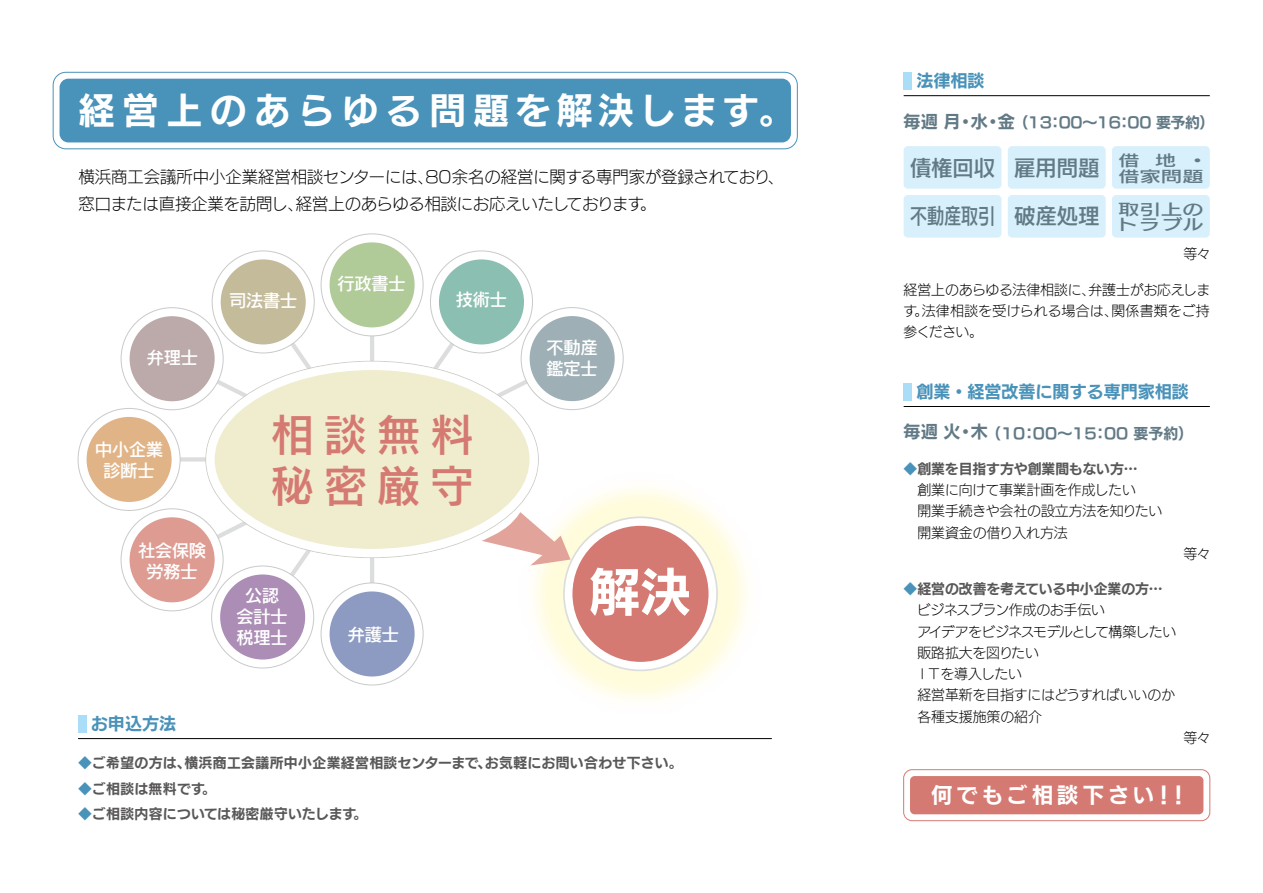
<style>
.page{position:relative;width:1263px;height:893px;background:#fff}
.page>*{position:absolute;margin:0;border:0;box-sizing:border-box;transform-origin:0 0}
.t1{font:51px "New Rodin Pro B";color:#fff}
.t2{font:42.45px/51px "New Rodin Pro DB";letter-spacing:.25em;color:#d57a72}
.t3{font:36.15px "New Rodin Pro B";letter-spacing:.215em;color:#fff}
.t4{font:21.3px "New Rodin Pro DB";color:#627a86}
.t5{font:21.3px "New Rodin Pro B";letter-spacing:.195em;color:#fff}
.t6{font:21.3px "New Rodin Pro DB";color:#627a86;scale:.8 1}
.t7{font:16.95px/21.3px "New Rodin Pro DB";color:#fff;text-align:center}
.t8{font:16.95px "New Rodin Pro B";color:#4992b9}
.t9{font:16.95px "New Rodin Pro B";letter-spacing:.17em;color:#627a86}
.t10{font:16.35px "New Rodin Pro L";color:#000}
.t11{font:16.35px "New Rodin Pro L";letter-spacing:-.02em;color:#000}
.t12{font:14.85px "New Rodin Pro B";letter-spacing:-.015em;color:#627a86}
.t13{font:14.85px "New Rodin Pro DB";letter-spacing:.025em;color:#627a86;scale:1.4 1}
.t14{font:13.8px/21.3px "New Rodin Pro L";color:#000}
.t15{font:13.8px "New Rodin Pro B";letter-spacing:.02em;color:#595757}
.t16{font:13.8px "New Rodin Pro B";color:#595757}
.t17{font:13.8px "New Rodin Pro L";letter-spacing:.03em;color:#000}
.s1{color:#4992b9}
</style>
<div class="page">
<div style="left:903px;top:769px;width:307px;height:52px;border:1px solid #d57a72;border-radius:9px"></div>
<div style="left:910px;top:776px;width:293px;height:38px;background:#d57a72;border-radius:5px"></div>
<svg style="left:257px;top:296px;width:230px;height:327px"></svg>
<div style="left:212px;top:566px;width:102px;height:102px;background:#fff;border-radius:50%"></div>
<div style="left:321px;top:234px;width:102px;height:102px;background:#fff;border-radius:50%"></div>
<div style="left:430px;top:251px;width:102px;height:102px;background:#fff;border-radius:50%"></div>
<div style="left:212px;top:251px;width:102px;height:102px;background:#fff;border-radius:50%"></div>
<div style="left:321px;top:583px;width:102px;height:102px;background:#fff;border-radius:50%"></div>
<div style="left:904px;top:146px;width:97px;height:43px;background:#d8effc;border-radius:4px"></div>
<div style="left:1112px;top:146px;width:98px;height:43px;background:#d8effc;border-radius:4px"></div>
<div style="left:1008px;top:146px;width:98px;height:43px;background:#d8effc;border-radius:4px"></div>
<div style="left:904px;top:195px;width:97px;height:43px;background:#d8effc;border-radius:4px"></div>
<div style="left:1112px;top:195px;width:98px;height:43px;background:#d8effc;border-radius:4px"></div>
<div style="left:1008px;top:195px;width:98px;height:43px;background:#d8effc;border-radius:4px"></div>
<div style="left:904px;top:72px;width:8px;height:17px;background:#aaddf8"></div>
<hr style="left:904px;top:95px;width:306px;height:1px;background:#000">
<div style="left:904px;top:383px;width:8px;height:17px;background:#aaddf8"></div>
<hr style="left:904px;top:406px;width:306px;height:1px;background:#000">
<div style="left:78px;top:715px;width:9px;height:17px;background:#aaddf8"></div>
<hr style="left:78px;top:738px;width:694px;height:1px;background:#000">
<svg style="left:53px;top:72px;width:744px;height:77px"></svg>
<div style="left:53px;top:72px;width:745px;height:77px;border:1px solid #4992b9;border-radius:13px"></div>
<div style="left:60px;top:79px;width:731px;height:63px;background:#4992b9;border-radius:9px"></div>
<svg style="left:206px;top:362px;width:332px;height:195px;fill:#f0ecce"></svg>
<div style="left:87px;top:417px;width:85px;height:85px;background:#e1b487;border-radius:50%"></div>
<div style="left:130px;top:517px;width:85px;height:85px;background:#dd9b92;border-radius:50%"></div>
<div style="left:220px;top:574px;width:85px;height:85px;background:#ac8db5;border-radius:50%"></div>
<div style="left:330px;top:242px;width:85px;height:85px;background:#b0ca98;border-radius:50%"></div>
<div style="left:439px;top:259px;width:85px;height:85px;background:#8bbfb1;border-radius:50%"></div>
<div style="left:530px;top:316px;width:85px;height:85px;background:#9eafb6;border-radius:50%"></div>
<img style="left:484px;top:438px;width:288px;height:302px">
<svg style="left:564px;top:517px;width:153px;height:153px"></svg>
<div style="left:572px;top:526px;width:136px;height:136px;background:#d57a72;border-radius:50%"></div>
<div style="left:221px;top:259px;width:85px;height:85px;background:#c4bb9b;border-radius:50%"></div>
<div style="left:130px;top:316px;width:85px;height:85px;background:#bca9a9;border-radius:50%"></div>
<div style="left:330px;top:591px;width:85px;height:85px;background:#8d9bc3;border-radius:50%"></div>
<svg style="left:482px;top:512px;width:88px;height:53px"></svg>
<h3 class="t3" style="left:79px;top:79px;width:718px">経営上のあらゆる問題を解決します。</h3>
<p class="t10" style="left:425px;top:163px;width:360px">80余名の経営に関する専門家が登録されており、</p>
<p class="t10" style="left:79px;top:163px;width:357px">横浜商工会議所中小企業経営相談センターには、</p>
<p class="t10" style="left:79px;top:190px;width:227px">窓口または直接企業を訪問し、</p>
<p class="t11" style="left:296px;top:190px;width:350px">経営上のあらゆる相談にお応えいたしております</p>
<p class="t10" style="left:640px;top:190px;width:18px">。</p>
<p class="t7" style="left:147px;top:346px;width:53px">弁理士</p>
<p class="t7" style="left:95px;top:437px;width:70px">中小企業診断士</p>
<p class="t7" style="left:138px;top:538px;width:70px">社会保険労務士</p>
<p class="t7" style="left:229px;top:288px;width:70px">司法書士</p>
<p class="t7" style="left:337px;top:271px;width:70px">行政書士</p>
<p class="t7" style="left:456px;top:288px;width:53px">技術士</p>
<h2 class="t2" style="left:271px;top:406px;width:203px">相談無料秘密厳守</h2>
<p class="t7" style="left:237px;top:583px;width:53px">公認会計士</p>
<p class="t7" style="left:237px;top:626px;width:53px">税理士</p>
<p class="t7" style="left:348px;top:623px;width:53px">弁護士</p>
<p class="t8" style="left:91px;top:709px;width:87px">お申込方法</p>
<p class="t7" style="left:547px;top:336px;width:53px;text-align:left">不動産鑑定士</p>
<h1 class="t1" style="left:589px;top:548px;width:104px">解決</h1>
<p class="t15" style="left:78px;top:751px;width:114px"><span class="s1">◆</span>ご希望の方は、</p>
<p class="t15" style="left:184px;top:751px;width:309px">横浜商工会議所中小企業経営相談センターまで、</p>
<p class="t15" style="left:485px;top:751px;width:199px">お気軽にお問い合わせ下さい。</p>
<p class="t15" style="left:78px;top:777px;width:128px"><span class="s1">◆</span>ご相談は無料です</p>
<p class="t15" style="left:202px;top:777px;width:15px">。</p>
<p class="t15" style="left:78px;top:802px;width:280px"><span class="s1">◆</span>ご相談内容については秘密厳守いたします</p>
<p class="t15" style="left:354px;top:802px;width:15px">。</p>
<p class="t8" style="left:916px;top:66px;width:70px">法律相談</p>
<p class="t9" style="left:904px;top:107px;width:58px">毎週月</p>
<p class="t9" style="left:971px;top:107px;width:19px">水</p>
<p class="t9" style="left:998px;top:107px;width:19px">金</p>
<p class="t9" style="left:957px;top:107px;width:19px">・</p>
<p class="t9" style="left:984px;top:107px;width:19px">・</p>
<p class="t12" style="left:1013px;top:110px;width:202px">（13：00～16：00 要予約(</p>
<p class="t13" style="left:1155px;top:147px;width:16px">地</p>
<p class="t13" style="left:1118px;top:147px;width:16px">借</p>
<h3 class="t4" style="left:910px;top:149px;width:87px">債権回収</h3>
<p class="t13" style="left:1187px;top:147px;width:16px">・</p>
<h3 class="t4" style="left:1014px;top:149px;width:87px">雇用問題</h3>
<p class="t13" style="left:1118px;top:163px;width:62px">借家問題</p>
<h3 class="t6" style="left:910px;top:198px;width:108px">不動産取引</h3>
<p class="t13" style="left:1118px;top:196px;width:62px">取引上の</p>
<h3 class="t4" style="left:1014px;top:198px;width:87px">破産処理</h3>
<p class="t13" style="left:1117px;top:212px;width:63px">トラブル</p>
<p class="t14" style="left:1183px;top:242px;width:29px">等々</p>
<p class="t14" style="left:1088px;top:277px;width:123px">弁護士がお応えしま</p>
<p class="t14" style="left:904px;top:277px;width:193px">経営上のあらゆる法律相談に、</p>
<p class="t17" style="left:1111px;top:299px;width:100px">関係書類をご持</p>
<p class="t17" style="left:904px;top:299px;width:216px">す法律相談を受けられる場合は、</p>
<p class="t14" style="left:904px;top:299px;width:81px;text-indent:11px">。<br>参ください。</p>
<p class="t8" style="left:916px;top:377px;width:274px">創業・経営改善に関する専門家相談</p>
<p class="t9" style="left:904px;top:417px;width:58px">毎週火</p>
<p class="t9" style="left:971px;top:417px;width:19px">木</p>
<p class="t9" style="left:957px;top:417px;width:19px">・</p>
<p class="t12" style="left:986px;top:420px;width:208px">（10：00～15：00 要予約(</p>
<p class="t16" style="left:904px;top:457px;width:235px"><span class="s1">◆</span>創業を目指す方や創業間もない方...</p>
<p class="t14" style="left:917px;top:478px;width:246px">創業に向けて事業計画を作成したい<br>開業手続きや会社の設立方法を知りたい開業資金の借り入れ方法</p>
<p class="t14" style="left:1183px;top:542px;width:29px">等々</p>
<p class="t16" style="left:904px;top:577px;width:261px"><span class="s1">◆</span>経営の改善を考えている中小企業の方...</p>
<p class="t14" style="left:915px;top:598px;width:262px">ビジネスプラン作成のお手伝い<br>アイデアをビジネスモデルとして構築したい販路拡大を図りたい<br>ＩＴを導入したい<br>経営革新を目指すにはどうすればいいのか各種支援施策の紹介</p>
<p class="t14" style="left:1183px;top:726px;width:29px">等々</p>
<h3 class="t5" style="left:931px;top:776px;width:245px">何でもご相談下さい!</h3>
<h3 class="t5" style="left:1168px;top:776px;width:23px">!</h3>
</div>
